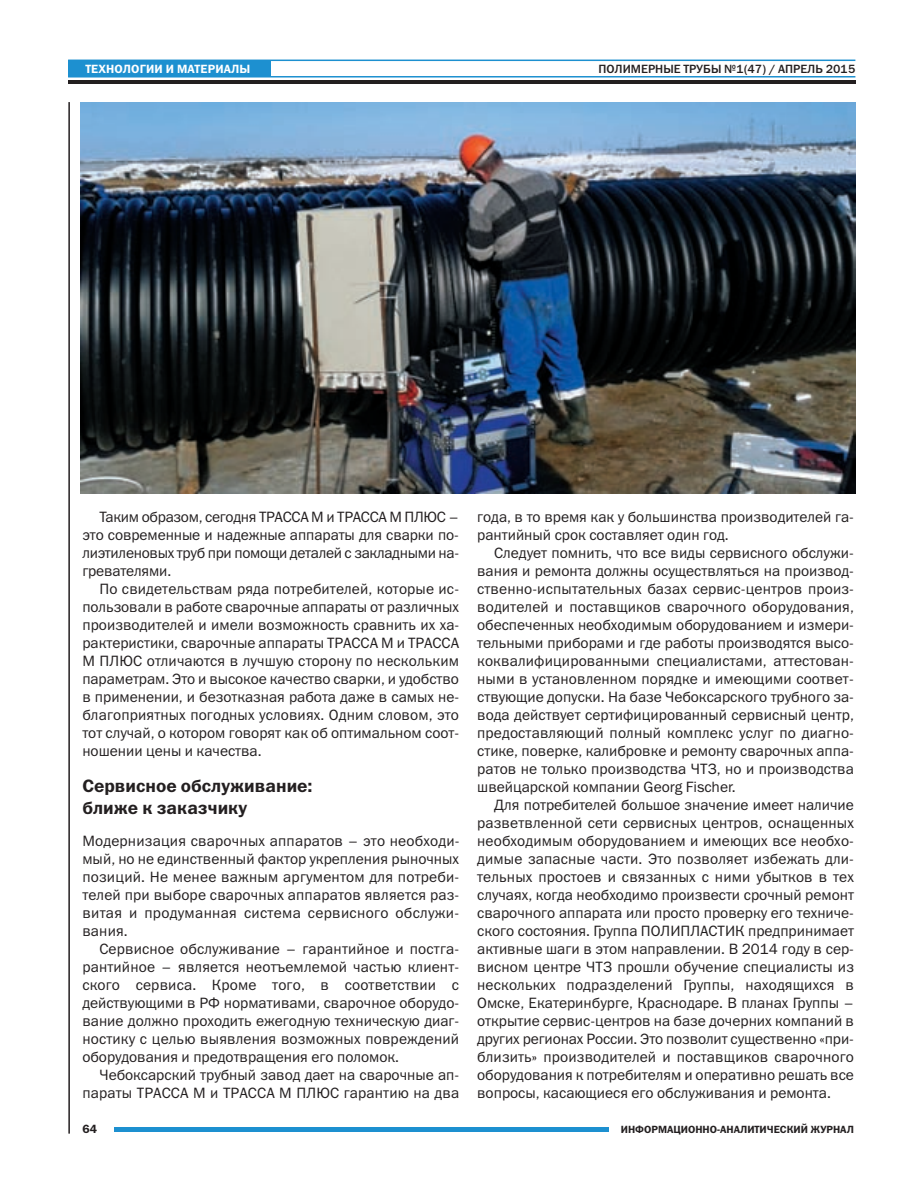
<style>
.page{position:relative;width:915px;height:1191px;background:#fff}
.page>*{position:absolute;margin:0;border:0;box-sizing:border-box;transform-origin:0 0}
.t1{font:18px/21.6px "Franklin Gothic Demi C";color:#231f20}
.t2{font:15px/18px "Franklin Gothic Book C";color:#231f20;text-align:justify}
.t3{font:12px "Franklin Gothic Medium C";color:#231f20}
.t4{font:12px "Franklin Gothic Demi C";letter-spacing:.01em;color:#fff}
.t5{font:12px "Franklin Gothic Demi C";color:#231f20}
.t6{font:10.5px "Franklin Gothic Demi C";color:#231f20}
</style>
<div class="page">
<hr style="left:68px;top:102px;width:2px;height:1031px;background:#231f20">
<hr style="left:114px;top:1127px;width:494px;height:4px;background:#1d90d0">
<hr style="left:68px;top:76px;width:787px;height:1px;background:#1d90d0">
<hr style="left:68px;top:60px;width:787px;height:1px;background:#1d90d0">
<hr style="left:68px;top:80px;width:787px;height:3px;background:#231f20">
<div style="left:68px;top:60px;width:202px;height:16px;background:#1d90d0"></div>
<img style="left:81px;top:102px;width:774px;height:391px">
<p class="t4" style="left:85px;top:62px;width:166px">ТЕХНОЛОГИИ И МАТЕРИАЛЫ</p>
<p class="t3" style="left:598px;top:62px;width:258px">ПОЛИМЕРНЫЕ ТРУБЫ №1(47) / АПРЕЛЬ 2015</p>
<p class="t2" style="left:82px;top:508px;width:378px;text-indent:17px">Таким образом, сегодня ТРАССА М и ТРАССА М ПЛЮС – это современные и надежные аппараты для сварки по&shy;лиэтиленовых труб при помощи деталей с закладными на&shy;гревателями.</p>
<p class="t2" style="left:82px;top:580px;width:378px;text-indent:17px">По свидетельствам ряда потребителей, которые ис&shy;пользовали в работе сварочные аппараты от различных производителей и имели возможность сравнить их ха&shy;рактеристики, сварочные аппараты ТРАССА М и ТРАССА М ПЛЮС отличаются в лучшую сторону по нескольким параметрам. Это и высокое качество сварки, и удобство в применении, и безотказная работа даже в самых не&shy;благоприятных погодных условиях. Одним словом, это тот случай, о котором говорят как об оптимальном соот&shy;ношении цены и качества.</p>
<p class="t1" style="left:82px;top:775px;width:232px">Сервисное обслуживание: ближе к заказчику</p>
<p class="t2" style="left:82px;top:832px;width:378px">Модернизация сварочных аппаратов – это необходи&shy;мый, но не единственный фактор укрепления рыночных позиций. Не менее важным аргументом для потреби&shy;телей при выборе сварочных аппаратов является раз&shy;витая и продуманная система сервисного обслужи&shy;вания.</p>
<p class="t2" style="left:82px;top:940px;width:378px;text-indent:17px">Сервисное обслуживание – гарантийное и постга&shy;рантийное – является неотъемлемой частью клиент&shy;ского сервиса. Кроме того, в соответствии с действующими в РФ нормативами, сварочное оборудо&shy;вание должно проходить ежегодную техническую диаг&shy;ностику с целью выявления возможных повреждений оборудования и предотвращения его поломок.</p>
<p class="t2" style="left:82px;top:1066px;width:378px;text-align:right">Чебоксарский трубный завод дает на сварочные ап&shy;параты ТРАССА М и ТРАССА М ПЛЮС гарантию на два</p>
<p class="t5" style="left:82px;top:1122px;width:16px">64</p>
<p class="t2" style="left:477px;top:508px;width:378px">года, в то время как у большинства производителей га&shy;рантийный срок составляет один год.</p>
<p class="t2" style="left:477px;top:544px;width:378px;text-indent:17px">Следует помнить, что все виды сервисного обслужи&shy;вания и ремонта должны осуществляться на производ&shy;ственно-испытательных базах сервис-центров произ&shy;водителей и поставщиков сварочного оборудования, обеспеченных необходимым оборудованием и измери&shy;тельными приборами и где работы производятся высо&shy;коквалифицированными специалистами, аттестован&shy;ными в установленном порядке и имеющими соответ&shy;ствующие допуски. На базе Чебоксарского трубного за&shy;вода действует сертифицированный сервисный центр, предоставляющий полный комплекс услуг по диагно&shy;стике, поверке, калибровке и ремонту сварочных аппа&shy;ратов не только производства ЧТЗ, но и производства швейцарской компании Georg Fischer.</p>
<p class="t2" style="left:477px;top:796px;width:378px;text-indent:17px">Для потребителей большое значение имеет наличие разветвленной сети сервисных центров, оснащенных необходимым оборудованием и имеющих все необхо&shy;димые запасные части. Это позволяет избежать дли&shy;тельных простоев и связанных с ними убытков в тех случаях, когда необходимо произвести срочный ремонт сварочного аппарата или просто проверку его техниче&shy;ского состояния. Группа ПОЛИПЛАСТИК предпринимает активные шаги в этом направлении. В 2014 году в сер&shy;висном центре ЧТЗ прошли обучение специалисты из нескольких подразделений Группы, находящихся в Омске, Екатеринбурге, Краснодаре. В планах Группы – открытие сервис-центров на базе дочерних компаний в других регионах России. Это позволит существенно «при&shy;близить» производителей и поставщиков сварочного оборудования к потребителям и оперативно решать все вопросы, касающиеся его обслуживания и ремонта.</p>
<p class="t6" style="left:620px;top:1122px;width:234px">ИНФОРМАЦИОННО-АНАЛИТИЧЕСКИЙ ЖУРНАЛ</p>
</div>
